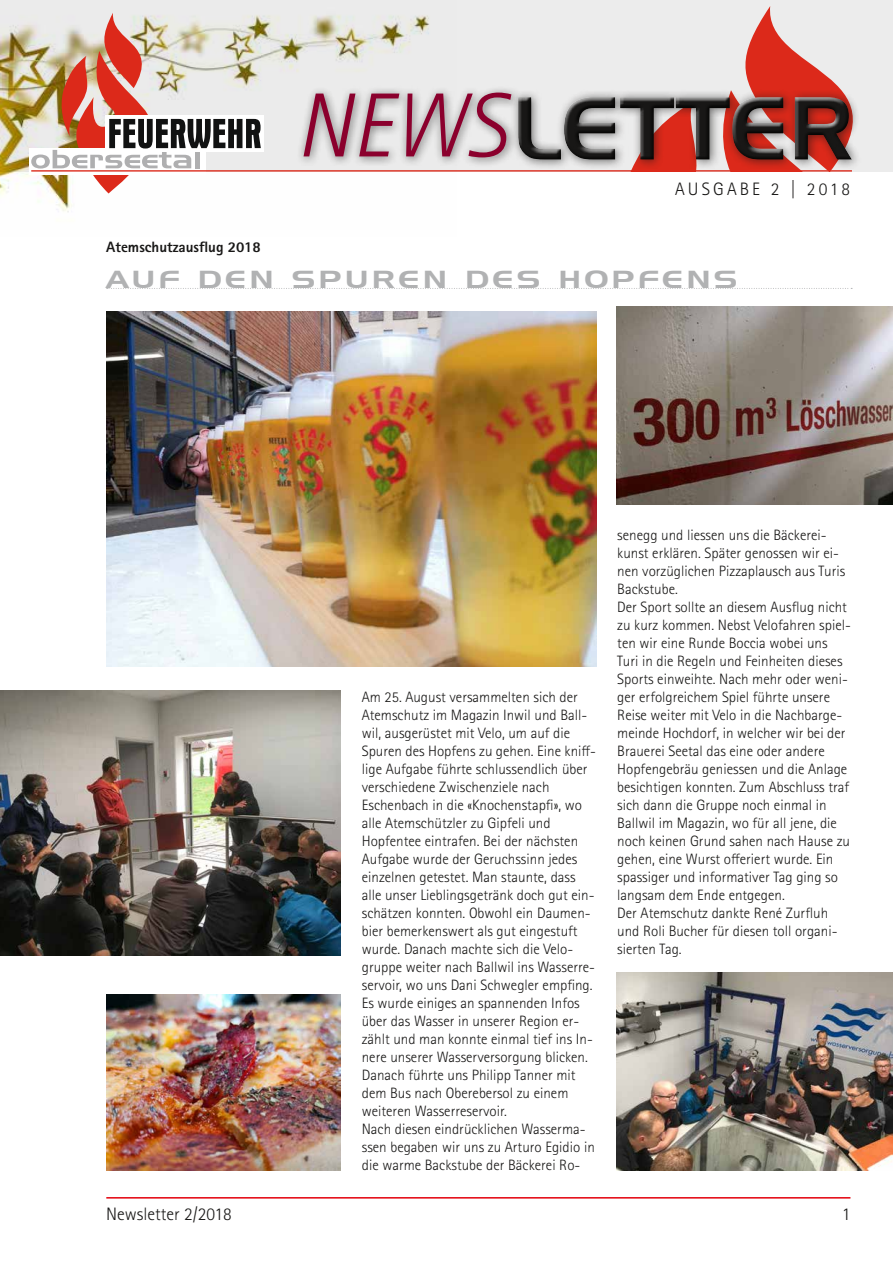
<style>
.page{position:relative;width:893px;height:1263px;background:#fff}
.page>*{position:absolute;margin:0;border:0;box-sizing:border-box;transform-origin:0 0}
.t1{font:italic 300 91.05px "Rotis Sans Serif Pro";color:#8b002d}
.t2{font:24px "Handel Gothic BT";letter-spacing:.1em;color:#b1b2b3;scale:1.3 1}
.t3{font:300 18px "Rotis Sans Serif Pro";color:#181716}
.t4{font:300 18px "Rotis Sans Serif Pro";letter-spacing:.175em;color:#181716}
.t5{font:300 15px/18px "Rotis Sans Serif Pro";color:#181716}
.t6{font:800 15px "Rotis Sans Serif Pro";color:#181716}
</style>
<div class="page">
<div style="left:0;top:0;width:893px;height:171px;background:#ececec"></div>
<hr style="left:106px;top:1197px;width:744px;height:1px;background:#e3000b">
<img style="left:0;top:15px;width:430px;height:197px">
<svg style="left:31px;top:13px;width:230px;height:180px"></svg>
<hr style="left:31px;top:170px;width:820px;height:2px;background:#dc291a">
<svg style="left:518px;top:6px;width:339px;height:165px"></svg>
<div style="left:518px;top:94px;width:338px;height:70px;background:#181716;opacity:.75"></div>
<div style="left:297px;top:85px;width:225px;height:83px;background:#181716;opacity:.6"></div>
<svg style="left:107px;top:288px;width:745px;height:1px"></svg>
<img style="left:106px;top:312px;width:490px;height:354px">
<img style="left:0;top:690px;width:341px;height:265px">
<img style="left:616px;top:306px;width:277px;height:198px">
<img style="left:107px;top:995px;width:234px;height:175px">
<img style="left:616px;top:972px;width:277px;height:198px">
<h1 class="t1" style="left:296px;top:73px;width:212px">NEWS</h1>
<p class="t4" style="left:675px;top:178px;width:177px">AUSGABE 2 | 2018</p>
<p class="t6" style="left:106px;top:237px;width:156px">Atemschutzausflug 2018</p>
<h2 class="t2" style="left:106px;top:265px;width:487px">AUF DEN SPUREN DES HOPFENS</h2>
<p class="t5" style="left:362px;top:688px;width:236px">Am 25. August versammelten sich der Atemschutz im Magazin Inwil und Ball&shy;wil, ausgerüstet mit Velo, um auf die Spuren des Hopfens zu gehen. Eine kniff&shy;lige Aufgabe führte schlussendlich über verschiedene Zwischenziele nach Eschenbach in die «Knochenstapfi», wo alle Atemschützler zu Gipfeli und Hopfentee eintrafen. Bei der nächsten Aufgabe wurde der Geruchssinn jedes einzelnen getestet. Man staunte, dass alle unser Lieblingsgetränk doch gut ein&shy;schätzen konnten. Obwohl ein Daumen&shy;bier bemerkenswert als gut eingestuft wurde. Danach machte sich die Velo&shy;gruppe weiter nach Ballwil ins Wasserre&shy;servoir, wo uns Dani Schwegler empfing.<br>Es wurde einiges an spannenden Infos über das Wasser in unserer Region er&shy;zählt und man konnte einmal tief ins In&shy;nere unserer Wasserversorgung blicken.<br>Danach führte uns Philipp Tanner mit dem Bus nach Oberebersol zu einem weiteren Wasserreservoir.<br>Nach diesen eindrücklichen Wasserma&shy;ssen begaben wir uns zu Arturo Egidio in die warme Backstube der Bäckerei Ro-</p>
<p class="t5" style="left:617px;top:526px;width:235px">senegg und liessen uns die Bäckerei&shy;kunst erklären. Später genossen wir ei&shy;nen vorzüglichen Pizzaplausch aus Turis Backstube.<br>Der Sport sollte an diesem Ausflug nicht zu kurz kommen. Nebst Velofahren spiel&shy;ten wir eine Runde Boccia wobei uns Turi in die Regeln und Feinheiten dieses Sports einweihte. Nach mehr oder weni&shy;ger erfolgreichem Spiel führte unsere Reise weiter mit Velo in die Nachbarge&shy;meinde Hochdorf, in welcher wir bei der Brauerei Seetal das eine oder andere Hopfengebräu geniessen und die Anlage besichtigen konnten. Zum Abschluss traf sich dann die Gruppe noch einmal in Ballwil im Magazin, wo für all jene, die noch keinen Grund sahen nach Hause zu gehen, eine Wurst offeriert wurde. Ein spassiger und informativer Tag ging so langsam dem Ende entgegen.<br>Der Atemschutz dankte René Zurfluh und Roli Bucher für diesen toll organi&shy;sierten Tag.</p>
<p class="t3" style="left:106px;top:1204px;width:127px">Newsletter 2/2018</p>
<p class="t3" style="left:842px;top:1204px;width:10px">1</p>
</div>
